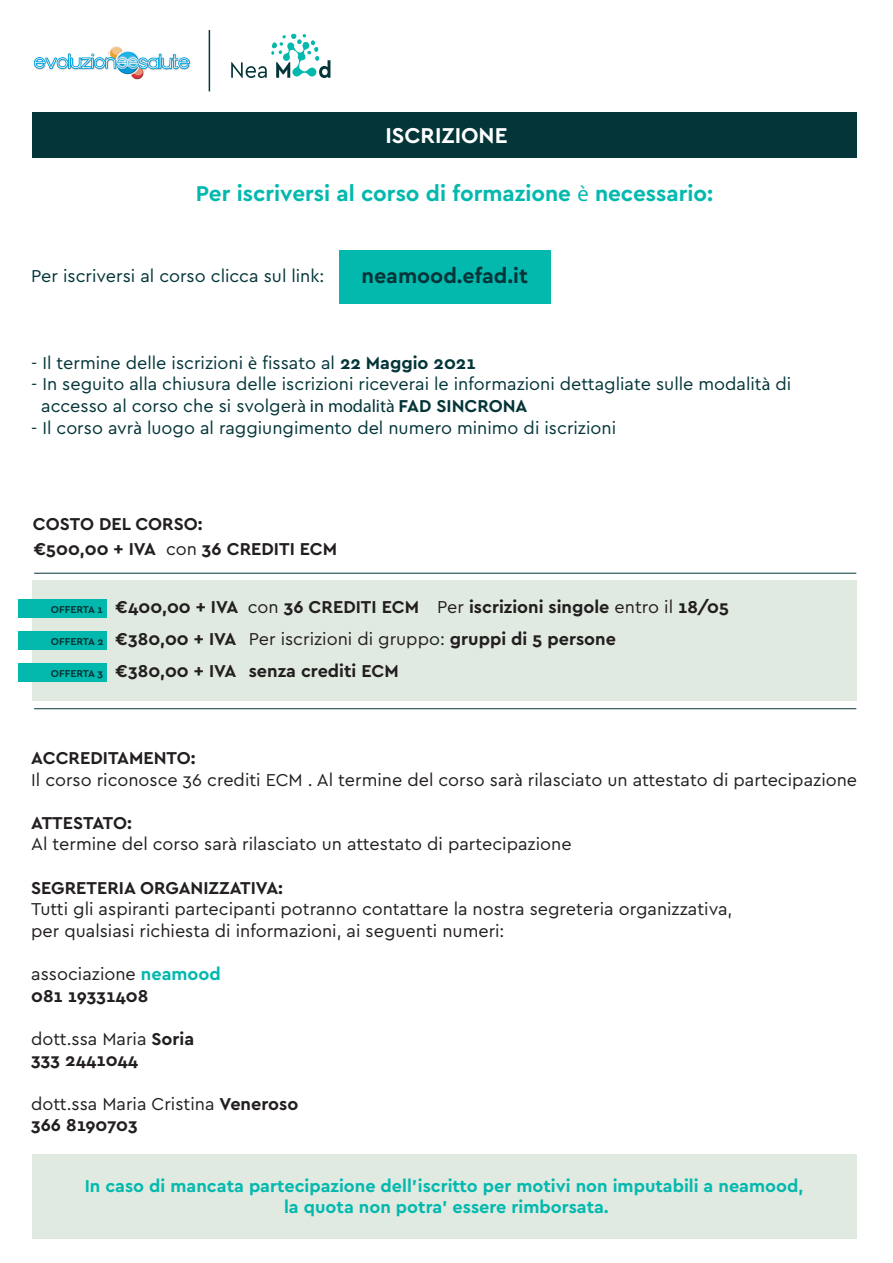
<style>
.page{position:relative;width:893px;height:1263px;background:#fff}
.page>*{position:absolute;margin:0;border:0;box-sizing:border-box;transform-origin:0 0}
.t1{font:700 22.5px "Cera GR";color:#03b9ae}
.t2{font:700 22.5px "Cera GR";color:#fff}
.t3{font:700 21.45px "Cera GR";color:#033539}
.t4{font:18px/21.6px "Cera GR";color:#231f20}
.t5{font:18px/21.6px "Cera GR";color:#033539}
.t6{font:700 18px/32px "Cera GR";color:#231f20}
.t7{font:700 18px/21.6px "Cera GR";color:#03b9ae;text-align:center}
.s1{font-family:"Myriad Pro";font-weight:400}
.s2{font-family:"Myriad Pro"}
.s3{font-weight:700}
.s4{font-weight:400}
.s5{font-size:10.5px;color:#033539}
.s6{font-weight:700;color:#03b9ae}
</style>
<div class="page">
<div style="left:32px;top:112px;width:824px;height:46px;background:#033539"></div>
<div style="left:32px;top:1154px;width:824px;height:85px;background:#e1eae1"></div>
<div style="left:32px;top:580px;width:824px;height:121px;background:#e1eae1"></div>
<svg style="left:231px;top:34px;width:99px;height:44px"></svg>
<img style="left:33px;top:41px;width:176px;height:46px">
<hr style="left:209px;top:30px;width:1px;height:61px;background:#033539">
<div style="left:18px;top:600px;width:88px;height:18px;background:#03b9ae"></div>
<hr style="left:34px;top:573px;width:822px;height:1px;background:#033539">
<hr style="left:34px;top:708px;width:822px;height:1px;background:#033539">
<div style="left:18px;top:632px;width:88px;height:18px;background:#03b9ae"></div>
<div style="left:18px;top:664px;width:88px;height:18px;background:#03b9ae"></div>
<div style="left:339px;top:250px;width:211px;height:53px;background:#03b9ae"></div>
<p class="t2" style="left:385px;top:123px;width:124px">ISCRIZIONE</p>
<p class="t1" style="left:196px;top:180px;width:519px">Per iscriversi al corso di formazione <span class="s1">è</span> necessario:</p>
<p class="t5" style="left:31px;top:266px;width:295px">Per iscriversi al corso clicca sul link:</p>
<p class="t3" style="left:361px;top:264px;width:168px">neamood.efad.it</p>
<p class="t5" style="left:31px;top:352px;width:446px">- Il termine delle iscrizioni <span class="s2">è</span> fissato al <span class="s3">22 Maggio 2021</span></p>
<p class="t5" style="left:41px;top:374px;width:752px;text-indent:-10px">- In seguito alla chiusura delle iscrizioni riceverai le informazioni dettagliate sulle modalit<span class="s2">à</span> di accesso al corso che si svolger<span class="s2">à in modalità</span> <span class="s3">FAD SINCRONA</span></p>
<p class="t5" style="left:31px;top:417px;width:586px">- Il corso avr<span class="s2">à</span> luogo al raggiungimento del numero minimo di iscrizioni</p>
<p class="t6" style="left:33px;top:511px;width:306px;line-height:25.3px">COSTO DEL CORSO:<br>€500,00 + IVA <span class="s4">con</span> 36 CREDITI ECM</p>
<p class="t6" style="left:51px;top:591px;width:680px"><span class="s5">OFFERTA 1</span> €400,00 + IVA <span class="s4">con</span> 36 CREDITI ECM <span class="s4">Per</span> iscrizioni singole <span class="s4">entro il</span> 18/05<br><span class="s5">OFFERTA 2</span> €380,00 + IVA <span class="s4">Per iscrizioni di gruppo:</span> gruppi di 5 persone<br><span class="s5">OFFERTA 3</span> €380,00 + IVA senza crediti ECM</p>
<p class="t4" style="left:31px;top:747px;width:827px"><span class="s3">ACCREDITAMENTO:<br></span>Il corso riconosce 36 crediti ECM . Al termine del corso sar<span class="s2">à</span> rilasciato un attestato di partecipazione</p>
<p class="t4" style="left:31px;top:812px;width:542px"><span class="s3">ATTESTATO:<br></span>Al termine del corso sar<span class="s2">à</span> rilasciato un attestato di partecipazione</p>
<p class="t6" style="left:31px;top:872px;width:253px">SEGRETERIA ORGANIZZATIVA:</p>
<p class="t4" style="left:31px;top:898px;width:703px">Tutti gli aspiranti partecipanti potranno contattare la nostra segreteria organizzativa, per qualsiasi richiesta di informazioni, ai seguenti numeri:</p>
<p class="t4" style="left:31px;top:963px;width:191px">associazione <span class="s6">neamood<br></span><span class="s3">081 19331408</span></p>
<p class="t6" style="left:31px;top:1028px;width:165px;line-height:21.6px"><span class="s4">dott.ssa Maria</span> Soria<br>333 2441044</p>
<p class="t4" style="left:31px;top:1093px;width:269px">dott.ssa Maria Cristina <span class="s3">Veneroso<br>366 8190703</span></p>
<p class="t7" style="left:85px;top:1175px;width:720px">In caso di mancata partecipazione dell’iscritto per motivi non imputabili a neamood, la quota non potra’ essere rimborsata.</p>
</div>
